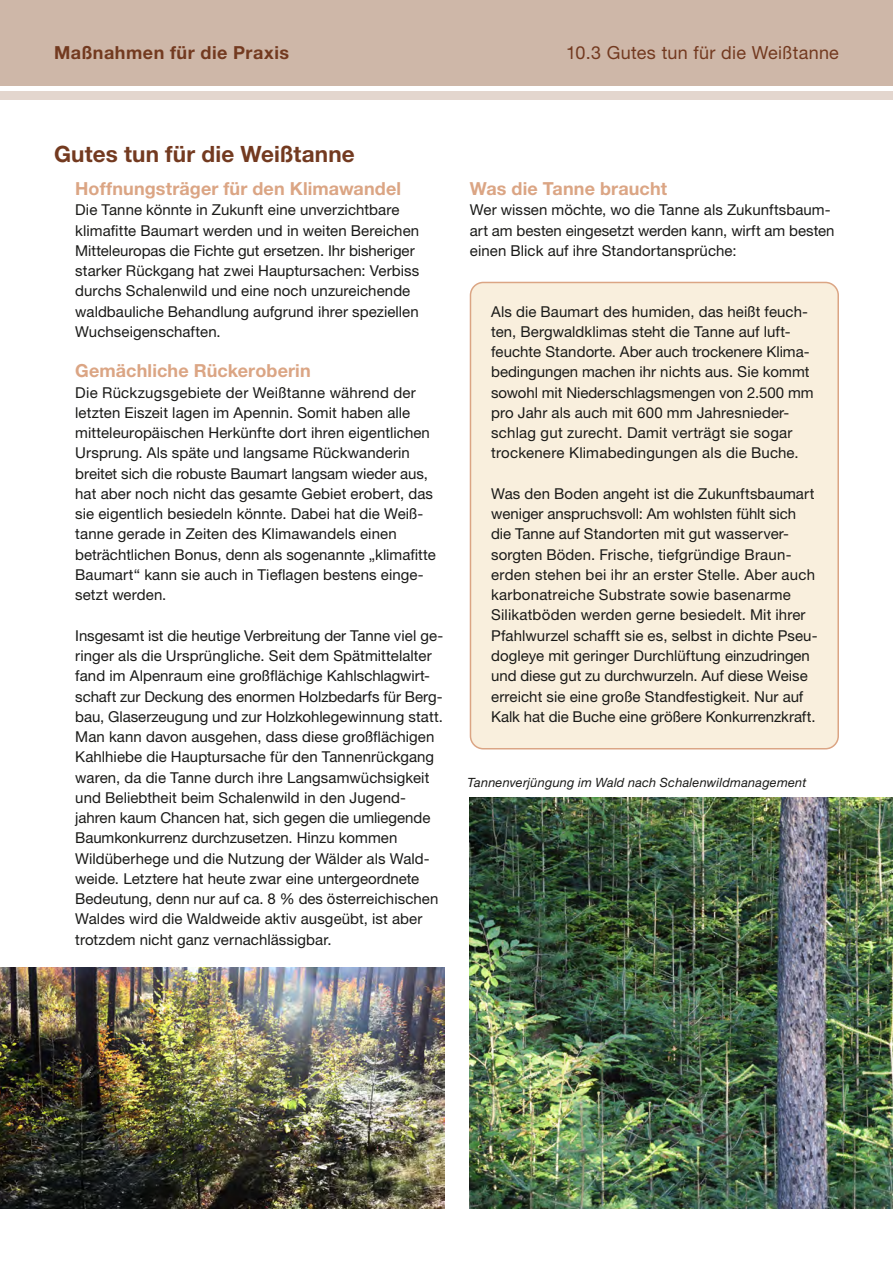
<style>
.page{position:relative;width:893px;height:1263px;background:#fff}
.page>*{position:absolute;margin:0;border:0;box-sizing:border-box;transform-origin:0 0}
.t1{font:700 22.5px "Helvetica Neue";letter-spacing:.005em;color:#733a20}
.t2{font:700 18px "Helvetica Neue";letter-spacing:.005em;color:#dba584}
.t3{font:18px "Helvetica Neue";letter-spacing:.015em;color:#733a20}
.t4{font:700 18px "Helvetica Neue";letter-spacing:.03em;color:#733a20}
.t5{font:15px/20.2px "Helvetica Neue";letter-spacing:.005em;color:#1a1a18}
.t6{font:italic 12.75px "Helvetica Neue";letter-spacing:.015em;color:#1a1a18}
</style>
<div class="page">
<div style="left:0;top:92px;width:893px;height:8px;background:#e3d6ce"></div>
<div style="left:0;top:0;width:893px;height:86px;background:#ceb7a8"></div>
<div style="left:470px;top:282px;width:368px;height:467px;background:#f9efdd;border-radius:13px"></div>
<div style="left:470px;top:282px;width:369px;height:467px;border:2px solid #dba584;border-radius:13px"></div>
<img style="left:470px;top:797px;width:423px;height:412px">
<img style="left:0;top:967px;width:444px;height:242px">
<p class="t4" style="left:54px;top:42px;width:237px">Maßnahmen für die Praxis</p>
<p class="t3" style="left:566px;top:42px;width:274px">10.3 Gutes tun für die Weißtanne</p>
<h1 class="t1" style="left:54px;top:140px;width:302px">Gutes tun für die Weißtanne</h1>
<p class="t2" style="left:75px;top:178px;width:327px">Hoffnungsträger für den Klimawandel</p>
<p class="t5" style="left:75px;top:200px;width:346px">Die Tanne könnte in Zukunft eine unverzichtbare klimafitte Baumart werden und in weiten Bereichen Mitteleuropas die Fichte gut ersetzen. Ihr bisheriger starker Rückgang hat zwei Hauptursachen: Verbiss durchs Schalenwild und eine noch unzureichende waldbauliche Behandlung aufgrund ihrer speziellen Wuchseigenschaften.</p>
<p class="t2" style="left:75px;top:360px;width:237px">Gemächliche Rückeroberin</p>
<p class="t5" style="left:75px;top:382px;width:362px">Die Rückzugsgebiete der Weißtanne während der letzten Eiszeit lagen im Apennin. Somit haben alle mitteleuropäischen Herkünfte dort ihren eigentlichen Ursprung. Als späte und langsame Rückwanderin breitet sich die robuste Baumart langsam wieder aus, hat aber noch nicht das gesamte Gebiet erobert, das sie eigentlich besiedeln könnte. Dabei hat die Weiß&shy;tanne gerade in Zeiten des Klimawandels einen beträchtlichen Bonus, denn als sogenannte „klimafitte Baumart“ kann sie auch in Tieflagen bestens einge&shy;setzt werden.</p>
<p class="t5" style="left:75px;top:625px;width:370px">Insgesamt ist die heutige Verbreitung der Tanne viel ge&shy;ringer als die Ursprüngliche. Seit dem Spätmittelalter fand im Alpenraum eine großflächige Kahlschlagwirt&shy;schaft zur Deckung des enormen Holzbedarfs für Berg&shy;bau, Glaserzeugung und zur Holzkohlegewinnung statt.<br>Man kann davon ausgehen, dass diese großflächigen Kahlhiebe die Hauptursache für den Tannenrückgang waren, da die Tanne durch ihre Langsamwüchsigkeit und Beliebtheit beim Schalenwild in den Jugend&shy;jahren kaum Chancen hat, sich gegen die umliegende Baumkonkurrenz durchzusetzen. Hinzu kommen Wildüberhege und die Nutzung der Wälder als Wald&shy;weide. Letztere hat heute zwar eine untergeordnete Bedeutung, denn nur auf ca. 8 % des österreichischen Waldes wird die Waldweide aktiv ausgeübt, ist aber trotzdem nicht ganz vernachlässigbar.</p>
<p class="t2" style="left:470px;top:178px;width:199px">Was die Tanne braucht</p>
<p class="t5" style="left:470px;top:200px;width:366px">Wer wissen möchte, wo die Tanne als Zukunftsbaum&shy;art am besten eingesetzt werden kann, wirft am besten einen Blick auf ihre Standortansprüche:</p>
<p class="t5" style="left:491px;top:301px;width:324px">Als die Baumart des humiden, das heißt feuch&shy;ten, Bergwaldklimas steht die Tanne auf luft&shy;feuchte Standorte. Aber auch trockenere Klima&shy;bedingungen machen ihr nichts aus. Sie kommt sowohl mit Niederschlagsmengen von 2.500 mm pro Jahr als auch mit 600 mm Jahresnieder&shy;schlag gut zurecht. Damit verträgt sie sogar trockenere Klimabedingungen als die Buche.</p>
<p class="t5" style="left:491px;top:483px;width:328px">Was den Boden angeht ist die Zukunftsbaumart weniger anspruchsvoll: Am wohlsten fühlt sich die Tanne auf Standorten mit gut wasserver&shy;sorgten Böden. Frische, tiefgründige Braun&shy;erden stehen bei ihr an erster Stelle. Aber auch karbonatreiche Substrate sowie basenarme Silikatböden werden gerne besiedelt. Mit ihrer Pfahlwurzel schafft sie es, selbst in dichte Pseu&shy;dogleye mit geringer Durchlüftung einzudringen und diese gut zu durchwurzeln. Auf diese Weise erreicht sie eine große Standfestigkeit. Nur auf Kalk hat die Buche eine größere Konkurrenzkraft.</p>
<p class="t6" style="left:468px;top:774px;width:340px">Tannenverjüngung im Wald nach Schalenwildmanagement</p>
</div>
